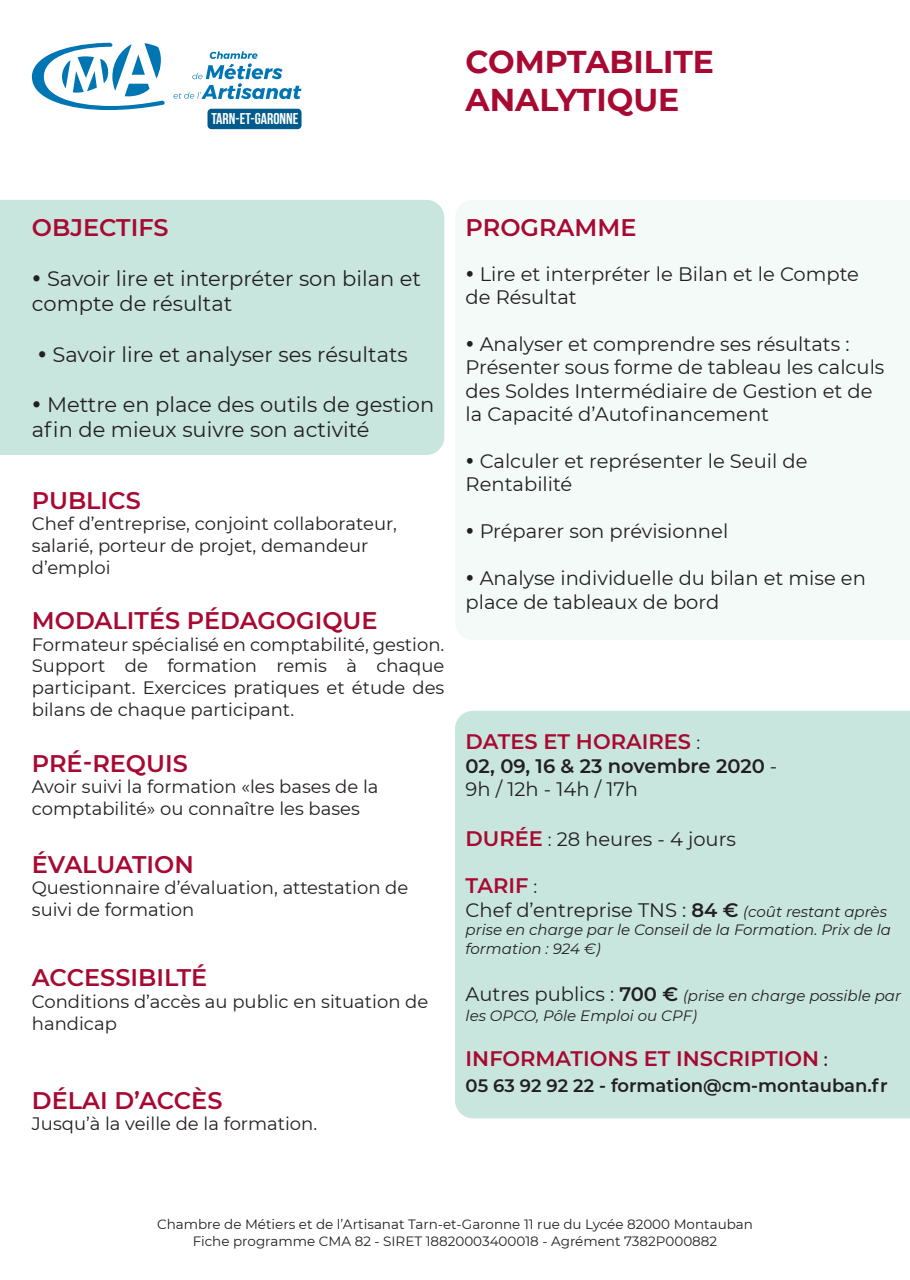
<style>
.page{position:relative;width:910px;height:1280px;background:#fff}
.page>*{position:absolute;margin:0;border:0;box-sizing:border-box;transform-origin:0 0}
.t1{font:700 31.5px/37.8px "Montserrat";color:#a80932}
.t2{font:600 24px "Montserrat";color:#a80932}
.t3{font:21px/25.2px "Montserrat";color:#231f20}
.t4{font:600 21px "Montserrat";color:#a80932}
.t5{font:19.5px/23.4px "Montserrat";color:#231f20}
.t6{font:600 19.5px/23.4px "Montserrat";color:#231f20}
.t7{font:18px/21.6px "Montserrat";color:#231f20}
.t8{font:600 18px "Montserrat";color:#231f20}
.t9{font:700 15.6px "Bebas Neue";color:#fff}
.t10{font:italic 15px/19.8px "Montserrat";color:#231f20}
.t11{font:13.5px/16.2px "Montserrat";color:#231f20;text-align:center}
.s1{font-weight:400;font-size:18px;color:#231f20}
.s2{font-weight:400}
.s3{font-weight:600;font-size:21px;color:#a80932}
.s4{font-size:18px}
.s5{font-weight:600}
.s6{font-style:italic;font-size:15px}
.s7{font-style:normal;font-size:19.5px}
.s8{font-weight:600;font-style:normal;font-size:19.5px}
.s9{font-weight:500;font-size:18px;color:#231f20}
</style>
<div class="page">
<div style="left:0;top:200px;width:444px;height:255px;background:#c8e6dd"></div>
<div style="left:455px;top:200px;width:455px;height:440px;background:#f4faf8"></div>
<div style="left:455px;top:711px;width:455px;height:407px;background:#c8e6dd"></div>
<div style="left:207px;top:109px;width:94px;height:20px;background:#005b8b;border-radius:4px"></div>
<svg style="left:174px;top:51px;width:127px;height:48px"></svg>
<svg style="left:32px;top:43px;width:133px;height:67px"></svg>
<p class="t9" style="left:211px;top:110px;width:89px">TARN-ET-GARONNE</p>
<h1 class="t1" style="left:466px;top:42px;width:250px">COMPTABILITE<br>ANALYTIQUE</h1>
<h2 class="t2" style="left:32px;top:210px;width:138px">OBJECTIFS</h2>
<p class="t3" style="left:32px;top:265px;width:391px">• Savoir lire et interpréter son bilan et compte de résultat</p>
<p class="t3" style="left:37px;top:341px;width:372px">• Savoir lire et analyser ses résultats</p>
<p class="t3" style="left:32px;top:391px;width:404px">• Mettre en place des outils de gestion afin de mieux suivre son activité</p>
<h2 class="t2" style="left:32px;top:483px;width:110px">PUBLICS</h2>
<p class="t7" style="left:32px;top:512px;width:367px">Chef d’entreprise, conjoint collaborateur, salarié, porteur de projet, demandeur d’emploi</p>
<h2 class="t2" style="left:32px;top:604px;width:347px">MODALITÉS PÉDAGOGIQUE</h2>
<p class="t7" style="left:32px;top:633px;width:414px;text-align:justify">Formateur spécialisé en comptabilité, gestion.<br>Support de formation remis à chaque participant. Exercices pratiques et étude des bilans de chaque participant.</p>
<h2 class="t2" style="left:32px;top:746px;width:157px">PRÉ-REQUIS</h2>
<p class="t7" style="left:32px;top:775px;width:348px">Avoir suivi la formation «les bases de la comptabilité» ou connaître les bases</p>
<h2 class="t2" style="left:32px;top:847px;width:164px">ÉVALUATION</h2>
<p class="t7" style="left:32px;top:876px;width:378px">Questionnaire d’évaluation, attestation de suivi de formation</p>
<h2 class="t2" style="left:32px;top:961px;width:177px">ACCESSIBILTÉ</h2>
<p class="t7" style="left:32px;top:990px;width:398px">Conditions d’accès au public en situation de handicap</p>
<h2 class="t2" style="left:32px;top:1083px;width:192px">DÉLAI D’ACCÈS</h2>
<p class="t7" style="left:32px;top:1112px;width:287px">Jusqu’à la veille de la formation.</p>
<h2 class="t2" style="left:466px;top:210px;width:172px">PROGRAMME</h2>
<p class="t5" style="left:466px;top:262px;width:395px">• Lire et interpréter le Bilan et le Compte de Résultat</p>
<p class="t5" style="left:466px;top:332px;width:420px">• Analyser et comprendre ses résultats :<br>Présenter sous forme de tableau les calculs des Soldes Intermédiaire de Gestion et de la Capacité d’Autofinancement</p>
<p class="t5" style="left:466px;top:449px;width:343px">• Calculer et représenter le Seuil de<br>Rentabilité</p>
<p class="t5" style="left:466px;top:519px;width:264px">• Préparer son prévisionnel</p>
<p class="t5" style="left:466px;top:566px;width:402px">• Analyse individuelle du bilan et mise en place de tableaux de bord</p>
<p class="t4" style="left:466px;top:727px;width:236px">DATES ET HORAIRES <span class="s1">:</span></p>
<p class="t6" style="left:466px;top:753px;width:313px">02, 09, 16 &amp; 23 novembre 2020 <span class="s2">-<br>9h / 12h - 14h / 17h</span></p>
<p class="t5" style="left:466px;top:827px;width:272px"><span class="s3">DURÉE</span> <span class="s4">:</span> 28 heures - 4 jours</p>
<p class="t4" style="left:466px;top:871px;width:73px">TARIF <span class="s1">:</span></p>
<p class="t5" style="left:466px;top:897px;width:423px">Chef d’entreprise TNS : <span class="s5">84 €</span> <span class="s6">(coût restant après</span></p>
<p class="t10" style="left:466px;top:919px;width:427px">prise en charge par le Conseil de la Formation. Prix de la formation : 924 €)</p>
<p class="t10" style="left:466px;top:985px;width:437px"><span class="s7">Autres publics :</span> <span class="s8">700 €</span> (prise en charge possible par les OPCO, Pôle Emploi ou CPF)</p>
<p class="t4" style="left:466px;top:1044px;width:364px">INFORMATIONS ET INSCRIPTION <span class="s9">:</span></p>
<p class="t8" style="left:466px;top:1072px;width:423px">05 63 92 92 22 - formation@cm-montauban.fr</p>
<p class="t11" style="left:157px;top:1216px;width:597px">Chambre de Métiers et de l’Artisanat Tarn-et-Garonne 11 rue du Lycée 82000 Montauban<br>Fiche programme CMA 82 - SIRET 18820003400018 - Agrément 7382P000882</p>
</div>
